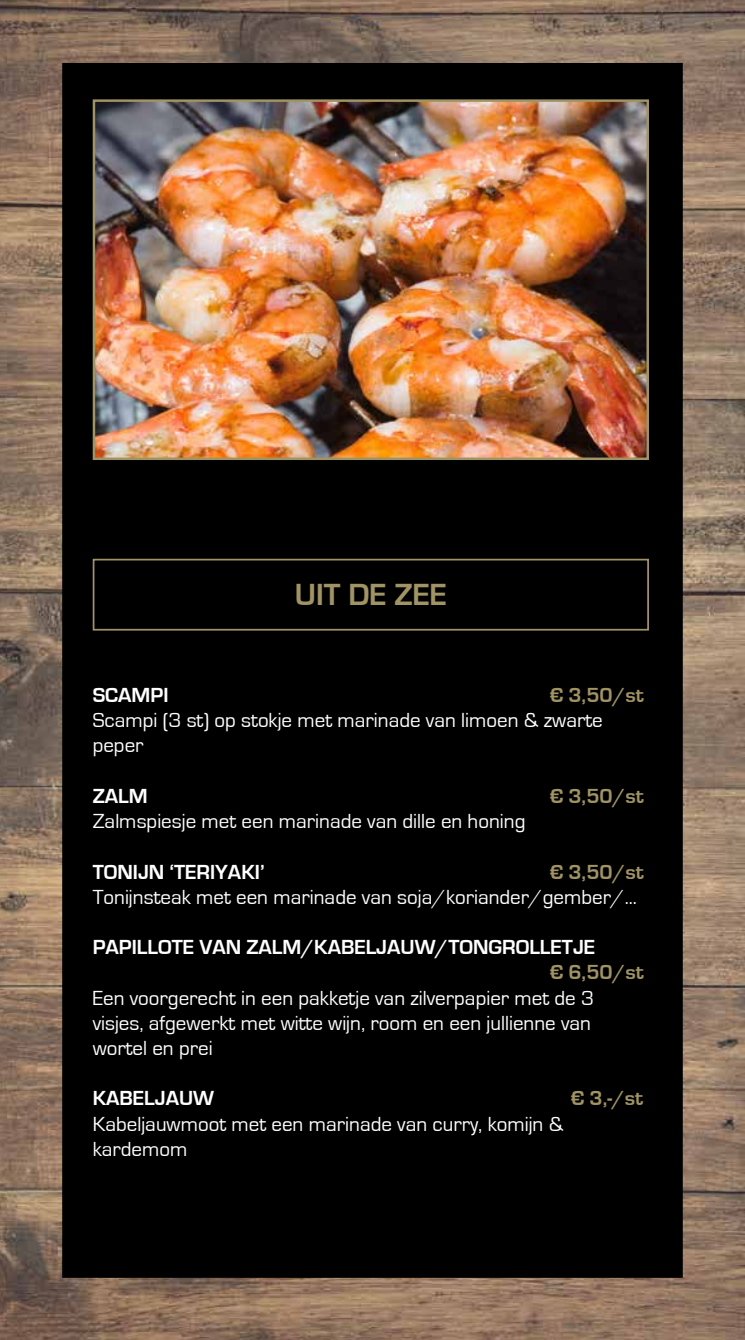
<style>
.page{position:relative;width:745px;height:1340px;background:#fff}
.page>*{position:absolute;margin:0;border:0;box-sizing:border-box;transform-origin:0 0}
.t1{font:700 31.5px "Eurostile";color:#a09364}
.t2{font:21px/25.2px "Eurostile";color:#fff}
.t3{font:700 21px "Eurostile";color:#fff}
.t4{font:700 21px "Eurostile";color:#a09364}
</style>
<div class="page">
<img style="left:0;top:0;width:744px;height:1339px">
<div style="left:63px;top:64px;width:618px;height:1212px;background:#000"></div>
<img style="left:96px;top:102px;width:549px;height:355px">
<div style="left:93px;top:99px;width:555px;height:361px;border:2px solid #a09364"></div>
<div style="left:93px;top:558px;width:555px;height:72px;border:2px solid #a09364"></div>
<h1 class="t1" style="left:295px;top:577px;width:153px">UIT DE ZEE</h1>
<p class="t3" style="left:93px;top:683px;width:77px">SCAMPI</p>
<p class="t4" style="left:549px;top:683px;width:95px">€ 3,50/st</p>
<p class="t2" style="left:93px;top:708px;width:511px">Scampi (3 st) op stokje met marinade van limoen &amp; zwarte peper</p>
<p class="t3" style="left:93px;top:784px;width:56px">ZALM</p>
<p class="t4" style="left:549px;top:784px;width:95px">€ 3,50/st</p>
<p class="t2" style="left:93px;top:809px;width:434px">Zalmspiesje met een marinade van dille en honing</p>
<p class="t3" style="left:93px;top:860px;width:173px">TONIJN ‘TERIYAKI’</p>
<p class="t4" style="left:549px;top:860px;width:95px">€ 3,50/st</p>
<p class="t2" style="left:93px;top:884px;width:545px">Tonijnsteak met een marinade van soja/koriander/gember/...</p>
<p class="t3" style="left:93px;top:935px;width:503px">PAPILLOTE VAN ZALM/KABELJAUW/TONGROLLETJE</p>
<p class="t4" style="left:549px;top:961px;width:95px">€ 6,50/st</p>
<p class="t2" style="left:93px;top:985px;width:502px">Een voorgerecht in een pakketje van zilverpapier met de 3 visjes, afgewerkt met witte wijn, room en een jullienne van wortel en prei</p>
<p class="t3" style="left:93px;top:1087px;width:123px">KABELJAUW</p>
<p class="t4" style="left:570px;top:1087px;width:74px">€ 3,-/st</p>
<p class="t2" style="left:93px;top:1111px;width:472px">Kabeljauwmoot met een marinade van curry, komijn &amp; kardemom</p>
</div>
